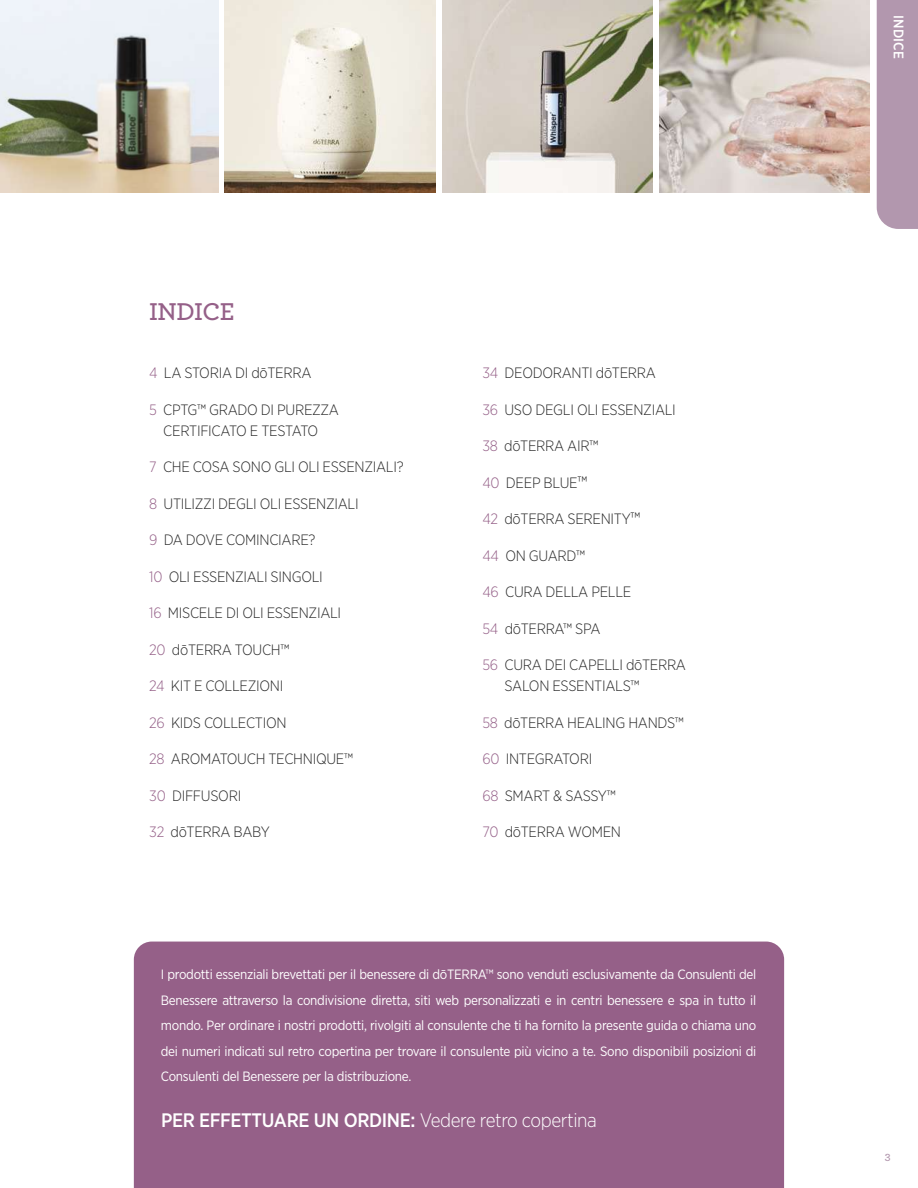
<style>
.page{position:relative;width:918px;height:1188px;background:#fff}
.page>*{position:absolute;margin:0;border:0;box-sizing:border-box;transform-origin:0 0}
.t1{font:600 25.5px "Archer";letter-spacing:-.02em;color:#956088}
.t2{font:500 19.5px "Gotham Narrow";letter-spacing:-.02em;color:#fff}
.t3{font:300 15px/21px "Gotham Narrow";letter-spacing:-.02em;color:#292929;text-align:center}
.t4{font:500 13.95px "Gotham Narrow";letter-spacing:.005em;color:#fff}
.t5{font:13.5px/25.5px "Gotham Narrow";letter-spacing:-.02em;color:#fff;text-align:justify}
.t6{font:600 10.8px "Archer";color:#b297ae}
.s1{color:#956088}
.s2{font-size:16.5px}
.s3{font-weight:300}
</style>
<div class="page">
<div style="left:134px;top:942px;width:650px;height:246px;background:#956088"></div>
<img style="left:0;top:0;width:218px;height:192px">
<img style="left:225px;top:0;width:210px;height:192px">
<img style="left:442px;top:0;width:211px;height:192px">
<img style="left:659px;top:0;width:211px;height:192px">
<div style="left:877px;top:0;width:41px;height:229px;background:#b297ae"></div>
<h1 class="t1" style="left:149px;top:292px;width:87px">INDICE</h1>
<p class="t3" style="left:149px;top:362px;width:164px"><span class="s1">4</span> LA STORIA DI dōTERRA</p>
<p class="t3" style="left:149px;top:399px;width:191px"><span class="s1">5</span> CPTG™ GRADO DI PUREZZA<br>CERTIFICATO E TESTATO</p>
<p class="t3" style="left:149px;top:456px;width:256px"><span class="s1">7</span> CHE COSA SONO GLI OLI ESSENZIALI?</p>
<p class="t3" style="left:149px;top:493px;width:211px"><span class="s1">8</span> UTILIZZI DEGLI OLI ESSENZIALI</p>
<p class="t3" style="left:149px;top:529px;width:168px"><span class="s1">9</span> DA DOVE COMINCIARE?</p>
<p class="t3" style="left:149px;top:566px;width:175px"><span class="s1">10</span> OLI ESSENZIALI SINGOLI</p>
<p class="t3" style="left:149px;top:602px;width:193px"><span class="s1">16</span> MISCELE DI OLI ESSENZIALI</p>
<p class="t3" style="left:149px;top:639px;width:142px"><span class="s1">20</span> dōTERRA TOUCH™</p>
<p class="t3" style="left:149px;top:675px;width:136px"><span class="s1">24</span> KIT E COLLEZIONI</p>
<p class="t3" style="left:149px;top:712px;width:139px"><span class="s1">26</span> KIDS COLLECTION</p>
<p class="t3" style="left:149px;top:748px;width:205px"><span class="s1">28</span> AROMATOUCH TECHNIQUE™</p>
<p class="t3" style="left:149px;top:785px;width:94px"><span class="s1">30</span> DIFFUSORI</p>
<p class="t3" style="left:149px;top:821px;width:122px"><span class="s1">32</span> dōTERRA BABY</p>
<p class="t3" style="left:482px;top:362px;width:175px"><span class="s1">34</span> DEODORANTI dōTERRA</p>
<p class="t3" style="left:482px;top:399px;width:195px"><span class="s1">36</span> USO DEGLI OLI ESSENZIALI</p>
<p class="t3" style="left:482px;top:435px;width:117px"><span class="s1">38</span> dōTERRA AIR™</p>
<p class="t3" style="left:482px;top:472px;width:106px"><span class="s1">40</span> DEEP BLUE<span class="s2">™</span></p>
<p class="t3" style="left:482px;top:508px;width:159px"><span class="s1">42</span> dōTERRA SERENITY<span class="s2">™</span></p>
<p class="t3" style="left:482px;top:545px;width:104px"><span class="s1">44</span> ON GUARD™</p>
<p class="t3" style="left:482px;top:581px;width:150px"><span class="s1">46</span> CURA DELLA PELLE</p>
<p class="t3" style="left:482px;top:618px;width:120px"><span class="s1">54</span> dōTERRA™ SPA</p>
<p class="t3" style="left:504px;top:654px;width:183px;text-align:left;text-indent:-22px"><span class="s1">56</span> CURA DEI CAPELLI dōTERRA<br>SALON ESSENTIALS™</p>
<p class="t3" style="left:482px;top:712px;width:203px"><span class="s1">58</span> dōTERRA HEALING HANDS™</p>
<p class="t3" style="left:482px;top:748px;width:111px"><span class="s1">60</span> INTEGRATORI</p>
<p class="t3" style="left:482px;top:785px;width:135px"><span class="s1">68</span> SMART &amp; SASSY™</p>
<p class="t3" style="left:482px;top:821px;width:140px"><span class="s1">70</span> dōTERRA WOMEN</p>
<p class="t5" style="left:161px;top:962px;width:597px">I prodotti essenziali brevettati per il benessere di dōTERRA™ sono venduti esclusivamente da Consulenti del Benessere attraverso la condivisione diretta, siti web personalizzati e in centri benessere e spa in tutto il mondo. Per ordinare i nostri prodotti, rivolgiti al consulente che ti ha fornito la presente guida o chiama uno dei numeri indicati sul retro copertina per trovare il consulente più vicino a te. Sono disponibili posizioni di Consulenti del Benessere per la distribuzione.</p>
<h2 class="t2" style="left:161px;top:1108px;width:437px">PER EFFETTUARE UN ORDINE: <span class="s3">Vedere retro copertina</span></h2>
<p class="t4" style="left:908px;top:15px;width:45px;rotate:90deg">INDICE</p>
<p class="t6" style="left:885px;top:1149px;width:7px">3</p>
</div>
